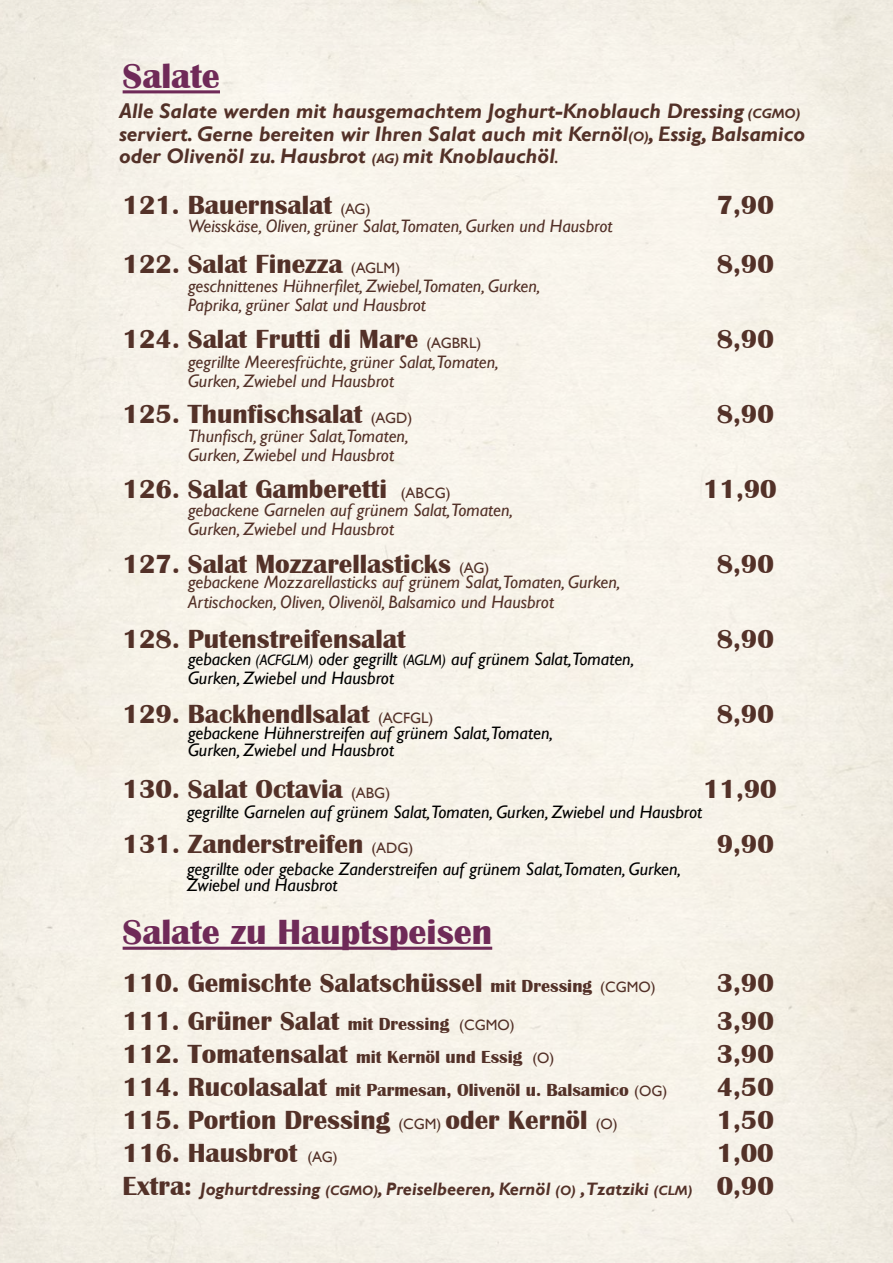
<style>
.page{position:relative;width:893px;height:1263px;background:#fff}
.page>*{position:absolute;margin:0;border:0;box-sizing:border-box;transform-origin:0 0}
.t1{font:700 36px "Britannic";color:#6f2a58}
.t2{font:700 27px "Britannic";color:#533128}
.t3{font:italic 700 21px/22.5px "Gill Sans";color:#533128}
.t4{font:italic 18px/19.5px "Gill Sans";color:#533128}
.t5{font:italic 18px/16.5px "Gill Sans";color:#000}
.t6{font:700 18px "Britannic";color:#533128}
.t7{font:italic 700 18px "Gill Sans";color:#533128}
.s1{font-size:13.5px}
.s2{font-size:15px}
.s3{font-family:"Gill Sans";font-weight:400;font-size:15px}
.s4{font-size:18px}
.s5{font-size:27px}
.s6{font-family:"Britannic";font-style:normal;font-size:27px}
</style>
<div class="page">
<hr style="left:123px;top:90px;width:97px;height:3px;background:#6f2a58">
<hr style="left:123px;top:947px;width:369px;height:3px;background:#6f2a58">
<h1 class="t1" style="left:123px;top:56px;width:99px">Salate</h1>
<p class="t3" style="left:119px;top:100px;width:688px">Alle Salate werden mit hausgemachtem Joghurt-Knoblauch Dressing <span class="s1">(CGMO) </span>serviert. Gerne bereiten wir Ihren Salat auch mit Kernöl<span class="s1">(O)</span>, Essig, Balsamico oder Olivenöl zu. Hausbrot <span class="s1">(AG)</span> mit Knoblauchöl<span class="s2">.</span></p>
<p class="t2" style="left:123px;top:190px;width:249px">121. Bauernsalat <span class="s3">(AG)</span></p>
<p class="t2" style="left:717px;top:190px;width:59px">7,90</p>
<p class="t2" style="left:123px;top:248px;width:279px">122. Salat Finezza <span class="s3">(AGLM)</span></p>
<p class="t2" style="left:717px;top:248px;width:59px">8,90</p>
<p class="t4" style="left:188px;top:216px;width:426px">Weisskäse, Oliven, grüner Salat,Tomaten, Gurken und Hausbrot</p>
<p class="t4" style="left:188px;top:276px;width:354px">geschnittenes Hühnerfilet, Zwiebel,Tomaten, Gurken,<br>Paprika, grüner Salat und Hausbrot</p>
<p class="t4" style="left:188px;top:352px;width:312px">gegrillte Meeresfrüchte, grüner Salat,Tomaten,<br>Gurken, Zwiebel und Hausbrot</p>
<p class="t4" style="left:188px;top:426px;width:222px">Thunfisch, grüner Salat,Tomaten,<br>Gurken, Zwiebel und Hausbrot</p>
<p class="t4" style="left:188px;top:500px;width:327px">gebackene Garnelen auf grünem Salat,Tomaten,<br>Gurken, Zwiebel und Hausbrot</p>
<p class="t4" style="left:188px;top:573px;width:434px">gebackene Mozzarellasticks auf grünem Salat,Tomaten, Gurken,<br>Artischocken, Oliven, Olivenöl, Balsamico und Hausbrot</p>
<p class="t2" style="left:123px;top:323px;width:360px">124. Salat Frutti di Mare <span class="s3">(AGBRL)</span></p>
<p class="t2" style="left:717px;top:323px;width:59px">8,90</p>
<p class="t2" style="left:123px;top:398px;width:291px">125. Thunfischsalat <span class="s3">(AGD)</span></p>
<p class="t2" style="left:717px;top:398px;width:59px">8,90</p>
<p class="t2" style="left:123px;top:473px;width:329px">126. Salat Gamberetti <span class="s3">(ABCG)</span></p>
<p class="t2" style="left:703px;top:473px;width:75px">11,90</p>
<p class="t2" style="left:123px;top:548px;width:368px">127. Salat Mozzarellasticks <span class="s3">(AG)</span></p>
<p class="t2" style="left:717px;top:548px;width:59px">8,90</p>
<p class="t2" style="left:123px;top:623px;width:285px">128. Putenstreifensalat</p>
<p class="t2" style="left:717px;top:623px;width:59px">8,90</p>
<p class="t5" style="left:188px;top:649px;width:448px;line-height:19.5px">gebacken <span class="s2">(ACFGLM)</span> oder gegrillt <span class="s2">(AGLM)</span> auf grünem Salat,Tomaten,<br>Gurken, Zwiebel und Hausbrot</p>
<p class="t2" style="left:123px;top:698px;width:312px">129. Backhendlsalat <span class="s3">(ACFGL)</span></p>
<p class="t2" style="left:717px;top:698px;width:59px">8,90</p>
<p class="t5" style="left:188px;top:725px;width:366px">gebackene Hühnerstreifen auf grünem Salat,Tomaten,<br>Gurken, Zwiebel und Hausbrot</p>
<p class="t2" style="left:123px;top:773px;width:269px">130. Salat Octavia <span class="s3">(ABG)</span></p>
<p class="t2" style="left:703px;top:773px;width:75px">11,90</p>
<p class="t2" style="left:123px;top:829px;width:292px">131. Zanderstreifen <span class="s3">(ADG)</span></p>
<p class="t2" style="left:717px;top:829px;width:59px">9,90</p>
<p class="t5" style="left:187px;top:804px;width:517px">gegrillte Garnelen auf grünem Salat,Tomaten, Gurken, Zwiebel und Hausbrot</p>
<p class="t5" style="left:187px;top:860px;width:495px">gegrillte oder gebacke Zanderstreifen auf grünem Salat,Tomaten, Gurken,<br>Zwiebel und Hausbrot</p>
<h1 class="t1" style="left:123px;top:912px;width:371px">Salate zu Hauptspeisen</h1>
<p class="t2" style="left:123px;top:968px;width:535px">110. Gemischte Salatschüssel <span class="s4">mit Dressing</span> <span class="s3">(CGMO)</span></p>
<p class="t2" style="left:717px;top:968px;width:59px">3,90</p>
<p class="t2" style="left:123px;top:1006px;width:394px">111. Grüner Salat <span class="s4">mit Dressing</span> <span class="s3">(CGMO)</span></p>
<p class="t2" style="left:717px;top:1006px;width:59px">3,90</p>
<p class="t6" style="left:123px;top:1047px;width:433px"><span class="s5">112. Tomatensalat</span> mit Kernöl und Essig <span class="s3">(O)</span></p>
<p class="t2" style="left:717px;top:1039px;width:59px">3,90</p>
<p class="t6" style="left:123px;top:1080px;width:546px"><span class="s5">114. Rucolasalat</span> mit Parmesan, Olivenöl u. Balsamico <span class="s3">(OG)</span></p>
<p class="t2" style="left:717px;top:1072px;width:59px">4,50</p>
<p class="t2" style="left:123px;top:1105px;width:497px">115. Portion Dressing <span class="s3">(CGM)</span> oder Kernöl <span class="s3">(O)</span></p>
<p class="t2" style="left:717px;top:1105px;width:59px">1,50</p>
<p class="t2" style="left:123px;top:1138px;width:217px">116. Hausbrot <span class="s3">(AG)</span></p>
<p class="t2" style="left:717px;top:1138px;width:59px">1,00</p>
<p class="t7" style="left:123px;top:1179px;width:653px"><span class="s6">Extra:</span> Joghurtdressing <span class="s1">(CGMO)</span>, Preiselbeeren, Kernöl <span class="s1">(O)</span> ,Tzatziki <span class="s1">(CLM)</span> <span class="s6">0,90</span></p>
</div>
